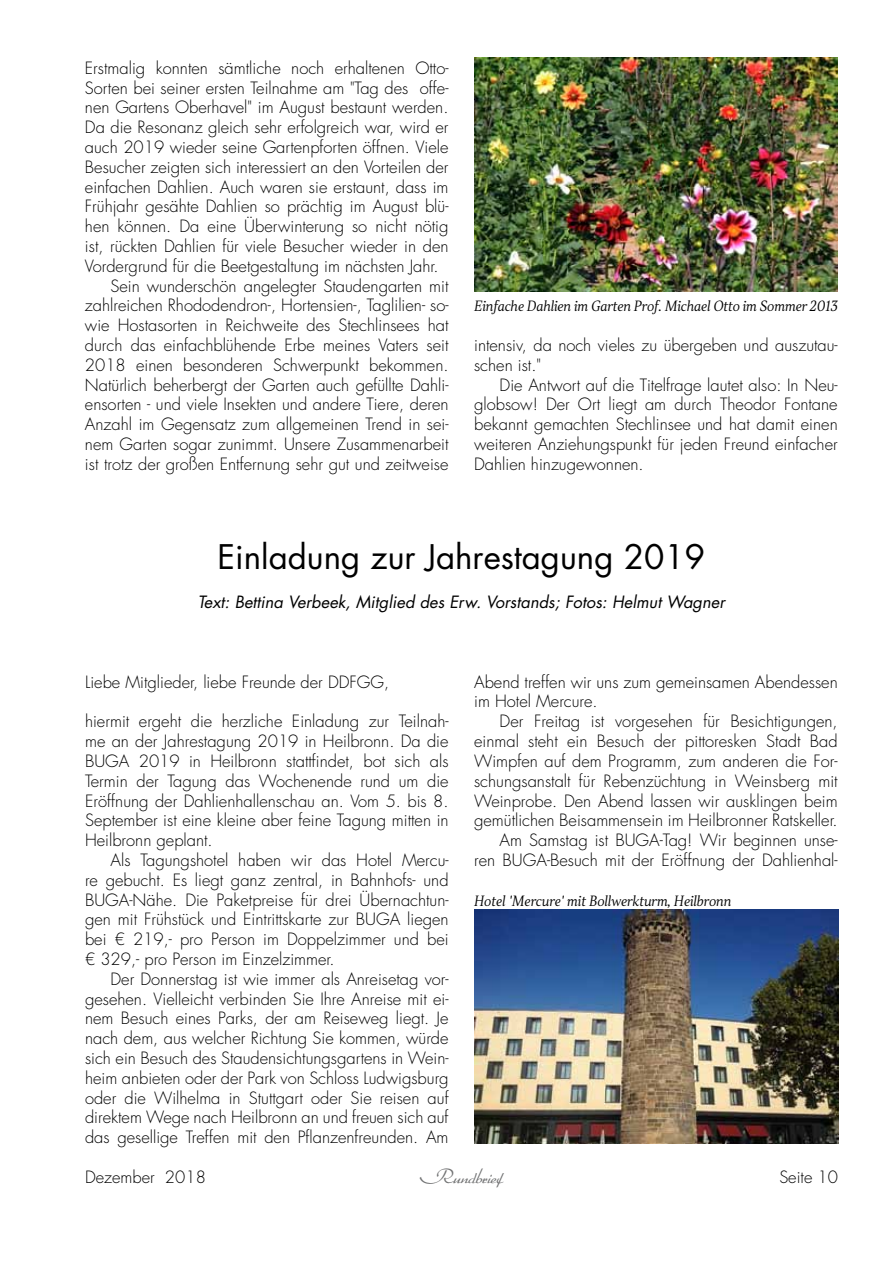
<style>
.page{position:relative;width:893px;height:1263px;background:#fff}
.page>*{position:absolute;margin:0;border:0;box-sizing:border-box;transform-origin:0 0}
.t1{font:33px "Futura Std";color:#000}
.t2{font:300 19.5px "Arabella Pro";color:#707172}
.t3{font:300 16.5px/19.8px "Futura Std";color:#000;text-align:justify}
.t4{font:italic 16.5px "Futura Std";color:#000}
.t5{font:italic 300 13.5px "TT Jenevers";color:#000}
</style>
<div class="page">
<img style="left:474px;top:58px;width:364px;height:234px">
<img style="left:474px;top:910px;width:364px;height:234px">
<p class="t3" style="left:85px;top:58px;width:365px">Erstmalig konnten sämtliche noch erhaltenen Otto-</p>
<p class="t3" style="left:85px;top:78px;width:365px">Sorten bei seiner ersten Teilnahme am "Tag des offe-</p>
<p class="t3" style="left:85px;top:98px;width:365px">nen Gartens Oberhavel" im August bestaunt werden.</p>
<p class="t3" style="left:85px;top:118px;width:365px">Da die Resonanz gleich sehr erfolgreich war, wird er</p>
<p class="t3" style="left:85px;top:138px;width:365px">auch 2019 wieder seine Gartenpforten öffnen. Viele</p>
<p class="t3" style="left:85px;top:157px;width:365px">Besucher zeigten sich interessiert an den Vorteilen der</p>
<p class="t3" style="left:85px;top:177px;width:365px">einfachen Dahlien. Auch waren sie erstaunt, dass im</p>
<p class="t3" style="left:85px;top:197px;width:365px">Frühjahr gesähte Dahlien so prächtig im August blü-</p>
<p class="t3" style="left:85px;top:217px;width:365px">hen können. Da eine Überwinterung so nicht nötig</p>
<p class="t3" style="left:85px;top:237px;width:365px">ist, rückten Dahlien für viele Besucher wieder in den</p>
<p class="t3" style="left:85px;top:256px;width:355px">Vordergrund für die Beetgestaltung im nächsten Jahr.</p>
<p class="t3" style="left:110px;top:276px;width:340px">Sein wunderschön angelegter Staudengarten mit</p>
<p class="t3" style="left:85px;top:296px;width:365px">zahlreichen Rhododendron-, Hortensien-, Taglilien- so-</p>
<p class="t3" style="left:85px;top:316px;width:365px">wie Hostasorten in Reichweite des Stechlinsees hat</p>
<p class="t3" style="left:85px;top:336px;width:365px">durch das einfachblühende Erbe meines Vaters seit</p>
<p class="t3" style="left:85px;top:355px;width:365px">2018 einen besonderen Schwerpunkt bekommen.</p>
<p class="t3" style="left:85px;top:375px;width:365px">Natürlich beherbergt der Garten auch gefüllte Dahli-</p>
<p class="t3" style="left:85px;top:395px;width:365px">ensorten - und viele Insekten und andere Tiere, deren</p>
<p class="t3" style="left:85px;top:415px;width:365px">Anzahl im Gegensatz zum allgemeinen Trend in sei-</p>
<p class="t3" style="left:85px;top:435px;width:365px">nem Garten sogar zunimmt. Unsere Zusammenarbeit</p>
<p class="t3" style="left:85px;top:454px;width:365px">ist trotz der großen Entfernung sehr gut und zeitweise</p>
<p class="t5" style="left:474px;top:297px;width:365px">Einfache Dahlien im Garten Prof. Michael Otto im Sommer 2013</p>
<p class="t3" style="left:474px;top:336px;width:365px">intensiv, da noch vieles zu übergeben und auszutau&shy;schen ist."</p>
<p class="t3" style="left:474px;top:375px;width:365px;text-indent:26px">Die Antwort auf die Titelfrage lautet also: In Neu&shy;globsow! Der Ort liegt am durch Theodor Fontane bekannt gemachten Stechlinsee und hat damit einen weiteren Anziehungspunkt für jeden Freund einfacher Dahlien hinzugewonnen.</p>
<h1 class="t1" style="left:218px;top:536px;width:489px">Einladung zur Jahrestagung 2019</h1>
<p class="t4" style="left:198px;top:592px;width:529px">Text: Bettina Verbeek, Mitglied des Erw. Vorstands; Fotos: Helmut Wagner</p>
<p class="t3" style="left:85px;top:672px;width:306px">Liebe Mitglieder, liebe Freunde der DDFGG,</p>
<p class="t3" style="left:85px;top:712px;width:365px">hiermit ergeht die herzliche Einladung zur Teilnah&shy;me an der Jahrestagung 2019 in Heilbronn. Da die BUGA 2019 in Heilbronn stattfindet, bot sich als Termin der Tagung das Wochenende rund um die Eröffnung der Dahlienhallenschau an. Vom 5. bis 8.<br>September ist eine kleine aber feine Tagung mitten in Heilbronn geplant.</p>
<p class="t3" style="left:85px;top:850px;width:365px;text-indent:26px">Als Tagungshotel haben wir das Hotel Mercu&shy;re gebucht. Es liegt ganz zentral, in Bahnhofs- und BUGA-Nähe. Die Paketpreise für drei Übernachtun&shy;gen mit Frühstück und Eintrittskarte zur BUGA liegen bei € 219,- pro Person im Doppelzimmer und bei € 329,- pro Person im Einzelzimmer.</p>
<p class="t3" style="left:85px;top:969px;width:365px;text-indent:26px">Der Donnerstag ist wie immer als Anreisetag vor&shy;gesehen. Vielleicht verbinden Sie Ihre Anreise mit ei&shy;nem Besuch eines Parks, der am Reiseweg liegt. Je nach dem, aus welcher Richtung Sie kommen, würde sich ein Besuch des Staudensichtungsgartens in Wein&shy;heim anbieten oder der Park von Schloss Ludwigsburg oder die Wilhelma in Stuttgart oder Sie reisen auf direktem Wege nach Heilbronn an und freuen sich auf das gesellige Treffen mit den Pflanzenfreunden. Am</p>
<p class="t3" style="left:474px;top:672px;width:365px">Abend treffen wir uns zum gemeinsamen Abendessen im Hotel Mercure.</p>
<p class="t3" style="left:474px;top:712px;width:365px;text-align:right">Der Freitag ist vorgesehen für Besichtigungen, einmal steht ein Besuch der pittoresken Stadt Bad Wimpfen auf dem Programm, zum anderen die For&shy;schungsanstalt für Rebenzüchtung in Weinsberg mit Weinprobe. Den Abend lassen wir ausklingen beim gemütlichen Beisammensein im Heilbronner Ratskeller.<br>Am Samstag ist BUGA-Tag! Wir beginnen unse-<br>ren BUGA-Besuch mit der Eröffnung der Dahlienhal-</p>
<p class="t5" style="left:474px;top:891px;width:259px">Hotel 'Mercure' mit Bollwerkturm, Heilbronn</p>
<p class="t2" style="left:420px;top:1165px;width:84px">Rundbrief</p>
<p class="t3" style="left:85px;top:1167px;width:122px">Dezember 2018</p>
<p class="t3" style="left:779px;top:1167px;width:60px">Seite 10</p>
</div>
